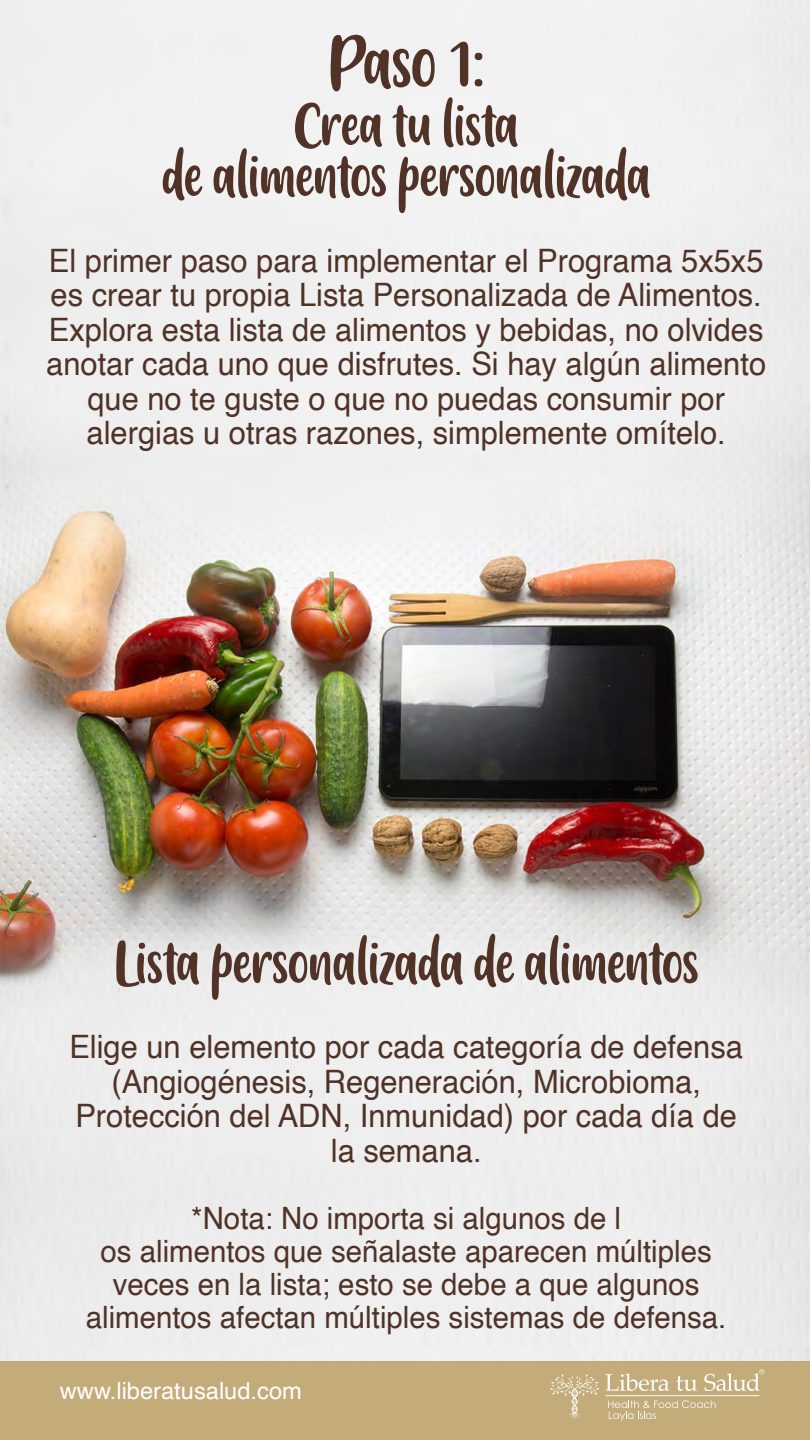
<style>
.page{position:relative;width:810px;height:1440px;background:#fff}
.page>*{position:absolute;margin:0;border:0;box-sizing:border-box;transform-origin:0 0}
.t1{font:75px "Friendly Schoolmates";color:#503227;scale:.96 1}
.t2{font:61.5px/51px "Friendly Schoolmates";letter-spacing:-.02em;color:#503227;text-align:center;scale:.96 1}
.t3{font:32.25px/34.5px "Helvetica";color:#503227;text-align:center;scale:.96 1}
.t4{font:30.75px/33px "Helvetica";color:#503227;text-align:center;scale:.96 1}
.t5{font:23.7px "Helvetica";color:#fff}
</style>
<div class="page">
<img style="left:0;top:0;width:810px;height:1361px">
<div style="left:0;top:1361px;width:810px;height:79px;background:#c3ab7a"></div>
<svg style="left:608px;top:1400px;width:108px;height:21px"></svg>
<svg style="left:605px;top:1373px;width:64px;height:18px"></svg>
<svg style="left:676px;top:1376px;width:21px;height:15px"></svg>
<svg style="left:550px;top:1374px;width:49px;height:45px"></svg>
<hr style="left:606px;top:1395px;width:153px;height:1px;background:#fff">
<svg style="left:704px;top:1369px;width:60px;height:22px"></svg>
<h1 class="t1" style="left:327px;top:22px;width:166px">Paso 1:</h1>
<h2 class="t2" style="left:162px;top:102px;width:511px">Crea tu lista<br>de alimentos personalizada</h2>
<p class="t3" style="left:46px;top:244px;width:751px">El primer paso para implementar el Programa 5x5x5 es crear tu propia Lista Personalizada de Alimentos.<br>Explora esta lista de alimentos y bebidas, no olvides anotar cada uno que disfrutes. Si hay algún alimento que no te guste o que no puedas consumir por alergias u otras razones, simplemente omítelo.</p>
<h2 class="t2" style="left:114px;top:939px;width:611px">Lista personalizada de alimentos</h2>
<p class="t3" style="left:69px;top:1031px;width:703px">Elige un elemento por cada categoría de defensa (Angiogénesis, Regeneración, Microbioma, Protección del ADN, Inmunidad) por cada día de la semana.</p>
<p class="t4" style="left:86px;top:1203px;width:669px">*Nota: No importa si algunos de l<br>os alimentos que señalaste aparecen múltiples veces en la lista; esto se debe a que algunos alimentos afectan múltiples sistemas de defensa.</p>
<p class="t5" style="left:60px;top:1373px;width:244px">www.liberatusalud.com</p>
</div>
